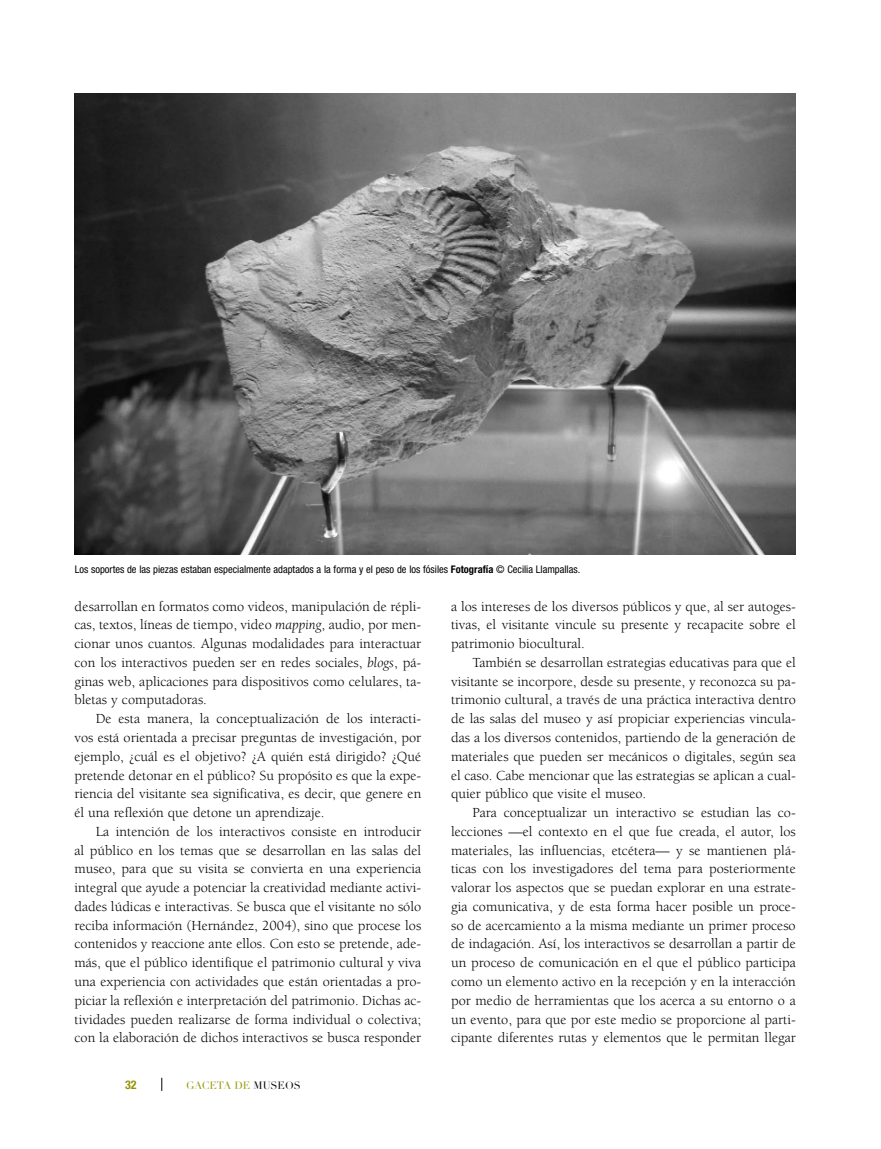
<style>
.page{position:relative;width:881px;height:1149px;background:#fff}
.page>*{position:absolute;margin:0;border:0;box-sizing:border-box;transform-origin:0 0}
.t1{font:14.25px/18.8px "Berkeley Std";color:#000;text-align:justify}
.t2{font:700 condensed 12px "Helvetica Neue";color:#979400}
.t3{font:condensed 10.5px "Helvetica Neue";color:#000}
.t4{font:10.5px "Didot LH";color:#979400}
.s1{font-weight:700}
.s2{font-style:italic}
.s3{color:#000}
</style>
<div class="page">
<svg style="left:161px;top:1077px;width:1px;height:13px"></svg>
<img style="left:75px;top:94px;width:720px;height:460px">
<p class="t3" style="left:75px;top:563px;width:507px">Los soportes de las piezas estaban especialmente adaptados a la forma y el peso de los fósiles <span class="s1">Fotografía</span> © Cecilia Llampallas.</p>
<p class="t1" style="left:74px;top:596px;width:348px">desarrollan en formatos como videos, manipulación de répli&shy;cas, textos, líneas de tiempo, video <span class="s2">mapping</span>, audio, por men&shy;cionar unos cuantos. Algunas modalidades para interactuar con los interactivos pueden ser en redes sociales, <span class="s2">blogs</span>, pá&shy;ginas web, aplicaciones para dispositivos como celulares, ta&shy;bletas y computadoras.</p>
<p class="t1" style="left:74px;top:709px;width:348px;text-indent:21px">De esta manera, la conceptualización de los interacti&shy;vos está orientada a precisar preguntas de investigación, por ejemplo, ¿cuál es el objetivo? ¿A quién está dirigido? ¿Qué pretende detonar en el público? Su propósito es que la expe&shy;riencia del visitante sea significativa, es decir, que genere en él una reflexión que detone un aprendizaje.</p>
<p class="t1" style="left:74px;top:822px;width:348px;text-indent:21px">La intención de los interactivos consiste en introducir al público en los temas que se desarrollan en las salas del museo, para que su visita se convierta en una experiencia integral que ayude a potenciar la creatividad mediante activi&shy;dades lúdicas e interactivas. Se busca que el visitante no sólo reciba información (Hernández, 2004), sino que procese los contenidos y reaccione ante ellos. Con esto se pretende, ade&shy;más, que el público identifique el patrimonio cultural y viva una experiencia con actividades que están orientadas a pro&shy;piciar la reflexión e interpretación del patrimonio. Dichas ac&shy;tividades pueden realizarse de forma individual o colectiva; con la elaboración de dichos interactivos se busca responder</p>
<p class="t2" style="left:125px;top:1077px;width:13px">32</p>
<p class="t4" style="left:186px;top:1078px;width:116px">GACETA DE <span class="s3">MUSEOS</span></p>
<p class="t1" style="left:451px;top:597px;width:346px">a los intereses de los diversos públicos y que, al ser autoges&shy;tivas, el visitante vincule su presente y recapacite sobre el patri monio biocultural.</p>
<p class="t1" style="left:451px;top:653px;width:346px;text-indent:21px">También se desarrollan estrategias educativas para que el visitante se incorpore, desde su presente, y reconozca su pa&shy;trimonio cultural, a través de una práctica interactiva dentro de las salas del museo y así propiciar experiencias vincula&shy;das a los diversos contenidos, partiendo de la generación de materiales que pueden ser mecánicos o digitales, según sea el caso. Cabe mencionar que las estrategias se aplican a cual&shy;quier público que visite el museo.</p>
<p class="t1" style="left:451px;top:803px;width:346px;text-indent:21px">Para conceptualizar un interactivo se estudian las co&shy;lecciones —el contexto en el que fue creada, el autor, los materiales, las influencias, etcétera— y se mantienen plá&shy;ticas con los investigadores del tema para posteriormente valorar los aspectos que se puedan explorar en una estrate&shy;gia comunicativa, y de esta forma hacer posible un proce&shy;so de acercamiento a la misma mediante un primer proceso de indagación. Así, los interactivos se desarrollan a partir de un proceso de comunicación en el que el público participa como un elemento activo en la recepción y en la interacción por medio de herramientas que los acerca a su entorno o a un evento, para que por este medio se proporcione al parti&shy;cipante diferentes rutas y elementos que le permitan llegar</p>
</div>
